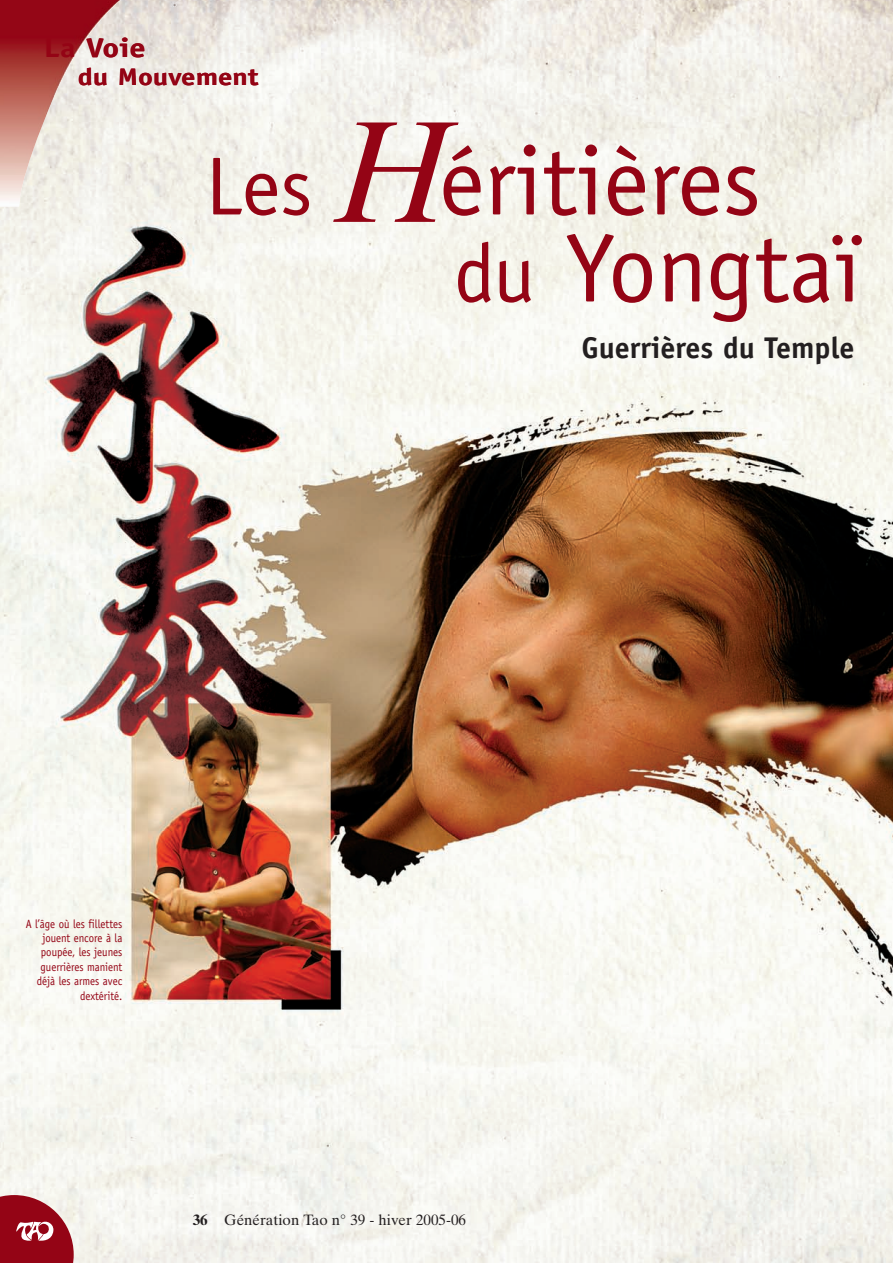
<style>
.page{position:relative;width:893px;height:1263px;background:#fff}
.page>*{position:absolute;margin:0;border:0;box-sizing:border-box;transform-origin:0 0}
.t1{font:97.5px/87px "Officina Sans";color:#940415}
.t2{font:700 30px "Officina Sans";color:#231f20}
.t3{font:700 27px "Officina Sans";color:#940415;scale:1.2 1}
.t4{font:700 24px "Officina Sans";color:#940415;scale:1.2 1}
.t5{font:15px "Times Ten";color:#231f20}
.t6{font:12px/14.4px "Officina Sans";color:#940415;text-align:right;scale:.9 1}
.s1{font-size:82.5px}
.s2{font-family:"Times Ten";font-style:italic;font-size:144px}
.s3{font-weight:700}
</style>
<div class="page">
<img style="left:0;top:0;width:893px;height:1263px">
<h3 class="t3" style="left:44px;top:38px;width:86px">La Voie</h3>
<h3 class="t4" style="left:78px;top:68px;width:152px">du Mouvement</h3>
<h1 class="t1" style="left:454px;top:146px;width:409px;text-indent:-248px"><span class="s1">Les</span> <span class="s2">H</span>éritières <span class="s1">du</span> Yongtaï</h1>
<h2 class="t2" style="left:581px;top:336px;width:274px">Guerrières du Temple</h2>
<p class="t6" style="left:26px;top:917px;width:109px">A l’âge où les fillettes jouent encore à la poupée, les jeunes guerrières manient déjà les armes avec dextérité.</p>
<p class="t5" style="left:193px;top:1214px;width:275px"><span class="s3">36</span> Génération Tao n° 39 - hiver 2005-06</p>
</div>
